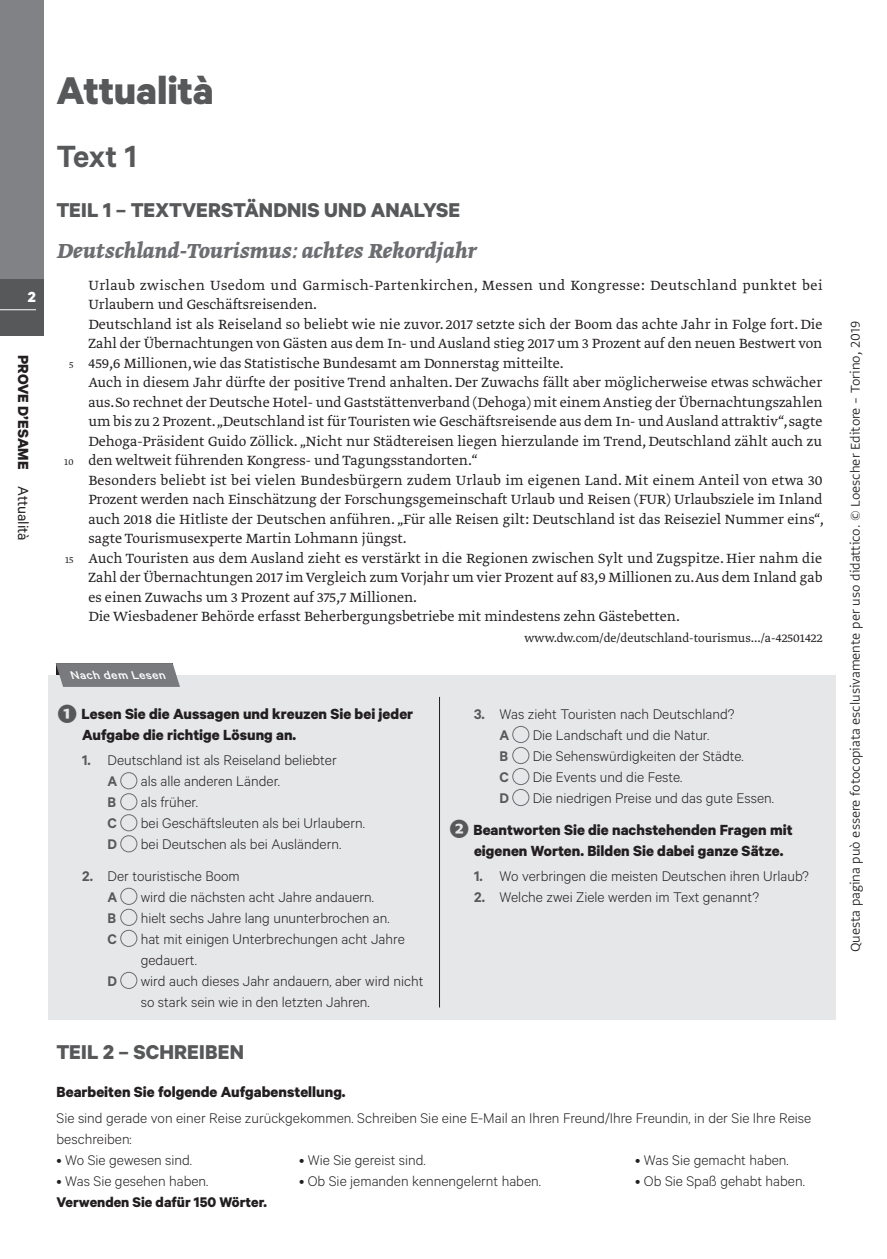
<style>
.page{position:relative;width:887px;height:1259px;background:#fff}
.page>*{position:absolute;margin:0;border:0;box-sizing:border-box;transform-origin:0 0}
.t1{font:700 43.5px "Calibre";letter-spacing:-.005em;color:#57585a}
.t2{font:600 34.5px "Calibre";color:#57585a}
.t3{font:italic 700 24px "Greta Text Pro";color:#6c6d70}
.t4{font:700 22.5px "Calibre";letter-spacing:.005em;color:#57585a}
.t5{font:700 16.5px/21px "Calibre";color:#231f20}
.t6{font:700 16.5px "Calibre";color:#fff}
.t7{font:300 15.75px/19.5px "Greta Text Pro";color:#231f20}
.t8{font:300 15.75px/21px "Calibre";color:#231f20}
.t9{font:700 15.75px "Calibre";color:#231f20}
.t10{font:600 15.75px "Calibre";color:#57585a}
.t11{font:300 15px "Greta Sans Std";color:#231f20}
.t12{font:300 13.5px "Greta Text Pro";color:#231f20}
.t13{font:italic 500 12.6px "Calibre";color:#fff;scale:1.1 1}
.t14{font:300 10.5px "Greta Text Pro";color:#231f20}
.s1{font-weight:400}
.s2{font-family:"Greta Sans Std Bld";font-weight:400;font-size:31.5px;color:#57585a}
.s3{font-weight:600;color:#57585a}
</style>
<div class="page">
<div style="left:0;top:279px;width:44px;height:57px;background:#57585a"></div>
<hr style="left:0;top:309px;width:36px;height:1px;background:#fff">
<div style="left:0;top:0;width:44px;height:279px;background:#808285"></div>
<div style="left:48px;top:675px;width:787px;height:344px;background:#e6e7e9"></div>
<div style="left:120px;top:772px;width:17px;height:17px;border:1px solid #6c6d70;border-radius:50%"></div>
<div style="left:120px;top:793px;width:17px;height:17px;border:1px solid #6c6d70;border-radius:50%"></div>
<div style="left:120px;top:814px;width:17px;height:17px;border:1px solid #6c6d70;border-radius:50%"></div>
<div style="left:120px;top:835px;width:17px;height:17px;border:1px solid #6c6d70;border-radius:50%"></div>
<div style="left:120px;top:887px;width:17px;height:17px;border:1px solid #6c6d70;border-radius:50%"></div>
<div style="left:120px;top:908px;width:17px;height:17px;border:1px solid #6c6d70;border-radius:50%"></div>
<div style="left:120px;top:929px;width:17px;height:17px;border:1px solid #6c6d70;border-radius:50%"></div>
<div style="left:120px;top:971px;width:17px;height:17px;border:1px solid #6c6d70;border-radius:50%"></div>
<div style="left:512px;top:725px;width:17px;height:17px;border:1px solid #6c6d70;border-radius:50%"></div>
<div style="left:512px;top:746px;width:17px;height:17px;border:1px solid #6c6d70;border-radius:50%"></div>
<div style="left:512px;top:767px;width:17px;height:17px;border:1px solid #6c6d70;border-radius:50%"></div>
<div style="left:512px;top:788px;width:17px;height:17px;border:1px solid #6c6d70;border-radius:50%"></div>
<div style="left:56px;top:663px;width:124px;height:23px;background:#787a7d"></div>
<hr style="left:439px;top:696px;width:1px;height:311px;background:#231f20">
<p class="t6" style="left:28px;top:287px;width:10px">2</p>
<p class="t5" style="left:34px;top:355px;width:187px;rotate:90deg">PROVE D’ESAME <span class="s1">Attualità</span></p>
<h1 class="t1" style="left:56px;top:64px;width:159px">Attualità</h1>
<h2 class="t2" style="left:56px;top:136px;width:82px">Text 1</h2>
<h3 class="t4" style="left:56px;top:197px;width:405px">TEIL 1 – TEXTVERSTÄNDNIS UND ANALYSE</h3>
<h3 class="t3" style="left:56px;top:234px;width:422px">Deutschland-Tourismus: achtes Rekordjahr</h3>
<p class="t14" style="left:69px;top:358px;width:6px">5</p>
<p class="t14" style="left:64px;top:456px;width:11px">10</p>
<p class="t14" style="left:65px;top:553px;width:10px">15</p>
<p class="t7" style="left:88px;top:276px;width:736px">Urlaub zwischen Usedom und Garmisch-Partenkirchen, Messen und Kongresse: Deutschland punktet bei Urlaubern und Geschäftsreisenden.<br>Deutschland ist als Reiseland so beliebt wie nie zuvor. 2017 setzte sich der Boom das achte Jahr in Folge fort. Die Zahl der Übernachtungen von Gästen aus dem In- und Ausland stieg 2017 um 3 Prozent auf den neuen Bestwert von 459,6 Millionen, wie das Statistische Bundesamt am Donnerstag mitteilte.<br>Auch in diesem Jahr dürfte der positive Trend anhalten. Der Zuwachs fällt aber möglicherweise etwas schwächer aus. So rechnet der Deutsche Hotel- und Gaststättenverband (Dehoga) mit einem Anstieg der Übernachtungszahlen um bis zu 2 Prozent. „Deutschland ist für Touristen wie Geschäftsreisende aus dem In- und Ausland attraktiv“, sagte Dehoga-Präsident Guido Zöllick. „Nicht nur Städtereisen liegen hierzulande im Trend, Deutschland zählt auch zu den weltweit führenden Kongress- und Tagungsstandorten.“<br>Besonders beliebt ist bei vielen Bundesbürgern zudem Urlaub im eigenen Land. Mit einem Anteil von etwa 30<br>Prozent werden nach Einschätzung der Forschungsgemeinschaft Urlaub und Reisen (FUR) Urlaubsziele im Inland auch 2018 die Hitliste der Deutschen anführen. „Für alle Reisen gilt: Deutschland ist das Reiseziel Nummer eins“, sagte Tourismusexperte Martin Lohmann jüngst.<br>Auch Touristen aus dem Ausland zieht es verstärkt in die Regionen zwischen Sylt und Zugspitze. Hier nahm die Zahl der Übernachtungen 2017 im Vergleich zum Vorjahr um vier Prozent auf 83,9 Millionen zu.Aus dem Inland gab es einen Zuwachs um 3 Prozent auf 375,7 Millionen.<br>Die Wiesbadener Behörde erfasst Beherbergungsbetriebe mit mindestens zehn Gästebetten.</p>
<p class="t12" style="left:524px;top:630px;width:299px">www.dw.com/de/deutschland-tourismus.../a-42501422</p>
<p class="t13" style="left:72px;top:667px;width:92px">Nachdem Lesen</p>
<p class="t5" style="left:82px;top:702px;width:332px;text-indent:-26px"><span class="s2">❶</span> Lesen Sie die Aussagen und kreuzen Sie bei jeder<br>Aufgabe die richtige Lösung an.</p>
<p class="t8" style="left:108px;top:749px;width:230px;text-indent:-26px"><span class="s3">1.</span> Deutschland ist als Reiseland beliebter<br><span class="s3">A</span></p>
<p class="t8" style="left:141px;top:770px;width:141px">als alle anderen Länder.</p>
<p class="t10" style="left:108px;top:792px;width:10px">B</p>
<p class="t8" style="left:141px;top:791px;width:59px">als früher.</p>
<p class="t10" style="left:108px;top:813px;width:11px">C</p>
<p class="t8" style="left:141px;top:812px;width:225px">bei Geschäftsleuten als bei Urlaubern.</p>
<p class="t10" style="left:108px;top:834px;width:11px">D</p>
<p class="t8" style="left:141px;top:833px;width:202px">bei Deutschen als bei Ausländern.</p>
<p class="t8" style="left:108px;top:864px;width:134px;text-indent:-26px"><span class="s3">2.</span> Der touristische Boom<br><span class="s3">A</span></p>
<p class="t8" style="left:141px;top:885px;width:235px">wird die nächsten acht Jahre andauern.</p>
<p class="t10" style="left:108px;top:908px;width:10px">B</p>
<p class="t8" style="left:141px;top:906px;width:250px">hielt sechs Jahre lang ununterbrochen an.</p>
<p class="t10" style="left:108px;top:929px;width:11px">C</p>
<p class="t8" style="left:141px;top:927px;width:265px">hat mit einigen Unterbrechungen acht Jahre gedauert.</p>
<p class="t10" style="left:108px;top:971px;width:11px">D</p>
<p class="t8" style="left:141px;top:969px;width:284px">wird auch dieses Jahr andauern, aber wird nicht so stark sein wie in den letzten Jahren.</p>
<p class="t8" style="left:499px;top:702px;width:236px;text-indent:-26px"><span class="s3">3.</span> Was zieht Touristen nach Deutschland?<br><span class="s3">A</span></p>
<p class="t8" style="left:532px;top:723px;width:178px">Die Landschaft und die Natur.</p>
<p class="t10" style="left:499px;top:746px;width:10px">B</p>
<p class="t8" style="left:532px;top:744px;width:212px">Die Sehenswürdigkeiten der Städte.</p>
<p class="t10" style="left:499px;top:767px;width:11px">C</p>
<p class="t8" style="left:532px;top:765px;width:151px">Die Events und die Feste.</p>
<p class="t10" style="left:499px;top:788px;width:11px">D</p>
<p class="t8" style="left:532px;top:786px;width:243px">Die niedrigen Preise und das gute Essen.</p>
<p class="t5" style="left:474px;top:818px;width:320px;text-indent:-26px"><span class="s2">❷</span> Beantworten Sie die nachstehenden Fragen mit eigenen Worten. Bilden Sie dabei ganze Sätze.</p>
<p class="t8" style="left:474px;top:864px;width:336px"><span class="s3">1.</span> Wo verbringen die meisten Deutschen ihren Urlaub?</p>
<p class="t8" style="left:474px;top:885px;width:286px"><span class="s3">2.</span> Welche zwei Ziele werden im Text genannt?</p>
<h3 class="t4" style="left:56px;top:1038px;width:189px">TEIL 2 – SCHREIBEN</h3>
<p class="t5" style="left:56px;top:1080px;width:290px">Bearbeiten Sie folgende Aufgabenstellung.</p>
<p class="t8" style="left:56px;top:1106px;width:756px">Sie sind gerade von einer Reise zurückgekommen. Schreiben Sie eine E-Mail an Ihren Freund/Ihre Freundin, in der Sie Ihre Reise beschreiben:</p>
<p class="t8" style="left:56px;top:1148px;width:137px">• Wo Sie gewesen sind.</p>
<p class="t8" style="left:299px;top:1148px;width:128px">• Wie Sie gereist sind.</p>
<p class="t8" style="left:635px;top:1148px;width:155px">• Was Sie gemacht haben.</p>
<p class="t8" style="left:56px;top:1169px;width:153px">• Was Sie gesehen haben.</p>
<p class="t8" style="left:299px;top:1169px;width:243px">• Ob Sie jemanden kennengelernt haben.</p>
<p class="t8" style="left:635px;top:1169px;width:171px">• Ob Sie Spaß gehabt haben.</p>
<p class="t9" style="left:56px;top:1191px;width:212px">Verwenden Sie dafür 150 Wörter.</p>
<p class="t11" style="left:846px;top:952px;width:632px;rotate:-90deg">Questa pagina può essere fotocopiata esclusivamente per uso didattico. © Loescher Editore – Torino, 2019</p>
</div>
